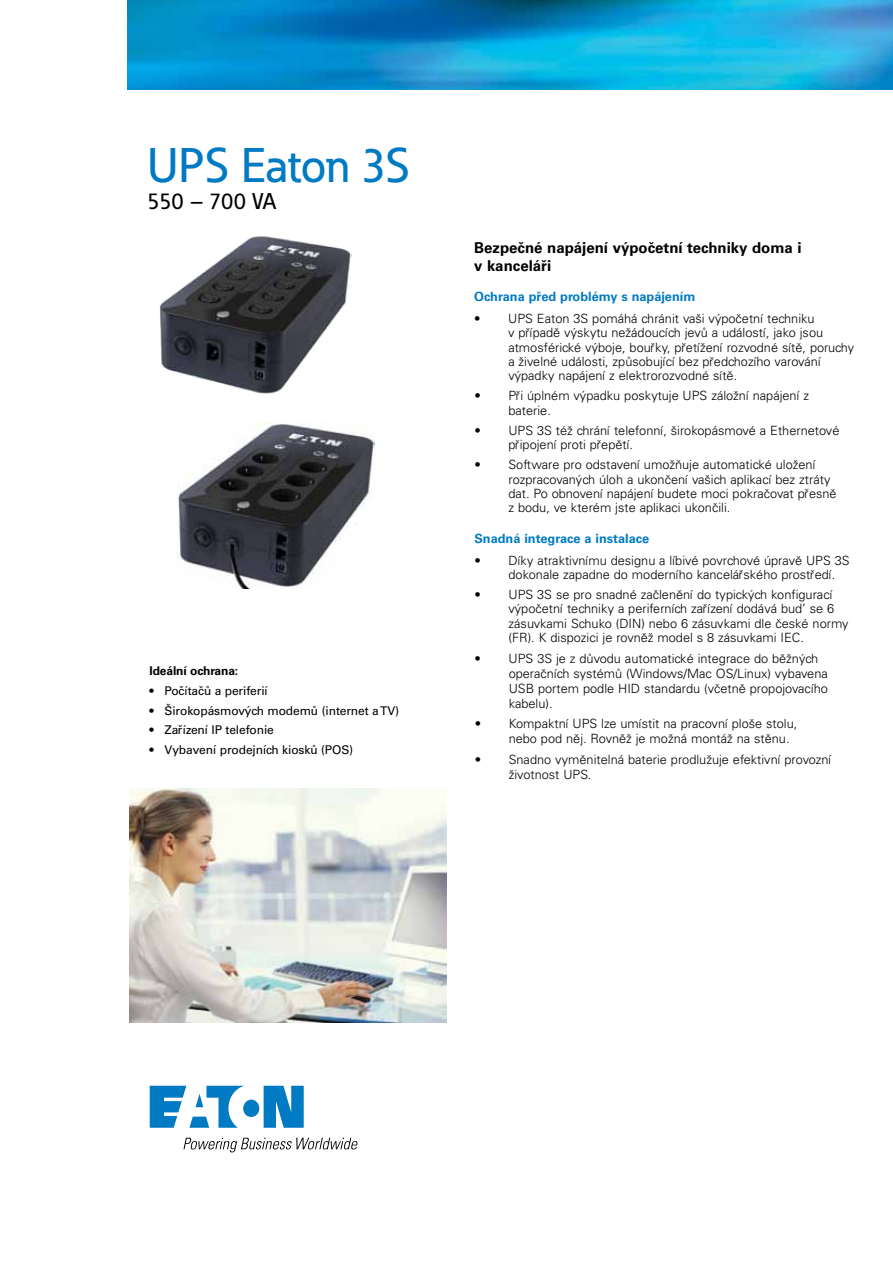
<style>
.page{position:relative;width:893px;height:1263px;background:#fff}
.page>*{position:absolute;margin:0;border:0;box-sizing:border-box;transform-origin:0 0}
.t1{font:500 48px "Eaton";letter-spacing:-.01em;color:#007ac2}
.t2{font:500 22.5px "Eaton";color:#000}
.t3{font:700 15px/18px "Univers";color:#000}
.t4{font:300 12.75px/14.2px "Univers";color:#000}
.t5{font:700 12.75px "Univers";color:#007ac2}
.t6{font:12px "Univers";letter-spacing:-.01em;color:#000}
.t7{font:700 12px "Univers";letter-spacing:-.01em;color:#000}
</style>
<div class="page">
<img style="left:127px;top:0;width:766px;height:89px">
<svg style="left:150px;top:1086px;width:154px;height:42px"></svg>
<svg style="left:183px;top:1138px;width:175px;height:14px"></svg>
<img style="left:177px;top:423px;width:198px;height:165px">
<img style="left:129px;top:789px;width:317px;height:234px">
<img style="left:159px;top:236px;width:193px;height:158px">
<h1 class="t1" style="left:147px;top:136px;width:264px">UPS Eaton 3S</h1>
<h2 class="t2" style="left:147px;top:187px;width:130px">550 – 700 VA</h2>
<p class="t7" style="left:150px;top:663px;width:90px">Ideální ochrana:</p>
<p class="t6" style="left:150px;top:683px;width:120px">• Počítačů a periferií</p>
<p class="t6" style="left:150px;top:703px;width:251px">• Širokopásmových modemů (internet a TV)</p>
<p class="t6" style="left:150px;top:722px;width:126px">• Zařízení IP telefonie</p>
<p class="t6" style="left:150px;top:742px;width:205px">• Vybavení prodejních kiosků (POS)</p>
<p class="t3" style="left:474px;top:238px;width:329px">Bezpečné napájení výpočetní techniky doma i v kanceláři</p>
<p class="t5" style="left:474px;top:289px;width:223px">Ochrana před problémy s napájením</p>
<p class="t4" style="left:508px;top:311px;width:347px;text-indent:-34px">• UPS Eaton 3S pomáhá chránit vaši výpočetní techniku<br>v případě výskytu nežádoucích jevů a událostí, jako jsou atmosférické výboje, bouřky, přetížení rozvodné sítě, poruchy a živelné události, způsobující bez předchozího varování výpadky napájení z elektrorozvodné sítě.</p>
<p class="t4" style="left:508px;top:389px;width:302px;text-indent:-34px">• Při úplném výpadku poskytuje UPS záložní napájení z baterie.</p>
<p class="t4" style="left:508px;top:423px;width:332px;text-indent:-34px">• UPS 3S též chrání telefonní, širokopásmové a Ethernetové připojení proti přepětí.</p>
<p class="t4" style="left:508px;top:458px;width:330px;text-indent:-34px">• Software pro odstavení umožňuje automatické uložení rozpracovaných úloh a ukončení vašich aplikací bez ztráty dat. Po obnovení napájení budete moci pokračovat přesně z bodu, ve kterém jste aplikaci ukončili.</p>
<p class="t5" style="left:474px;top:530px;width:176px">Snadná integrace a instalace</p>
<p class="t4" style="left:508px;top:553px;width:343px;text-indent:-34px">• Díky atraktivnímu designu a líbivé povrchové úpravě UPS 3S dokonale zapadne do moderního kancelářského prostředí.</p>
<p class="t4" style="left:509px;top:587px;width:341px;text-indent:-34px">• UPS 3S se pro snadné začlenění do typických konfigurací výpočetní techniky a periferních zařízení dodává buď se 6 zásuvkami Schuko (DIN) nebo 6 zásuvkami dle české normy (FR). K dispozici je rovněž model s 8 zásuvkami IEC.</p>
<p class="t4" style="left:509px;top:651px;width:321px;line-height:15px;text-indent:-34px">• UPS 3S je z důvodu automatické integrace do běžných operačních systémů (Windows/Mac OS/Linux) vybavena USB portem podle HID standardu (včetně propojovacího kabelu).</p>
<p class="t4" style="left:509px;top:716px;width:290px;line-height:15px;text-indent:-34px">• Kompaktní UPS lze umístit na pracovní ploše stolu, nebo pod něj. Rovněž je možná montáž na stěnu.</p>
<p class="t4" style="left:509px;top:752px;width:324px;line-height:15px;text-indent:-34px">• Snadno vyměnitelná baterie prodlužuje efektivní provozní životnost UPS.</p>
</div>
